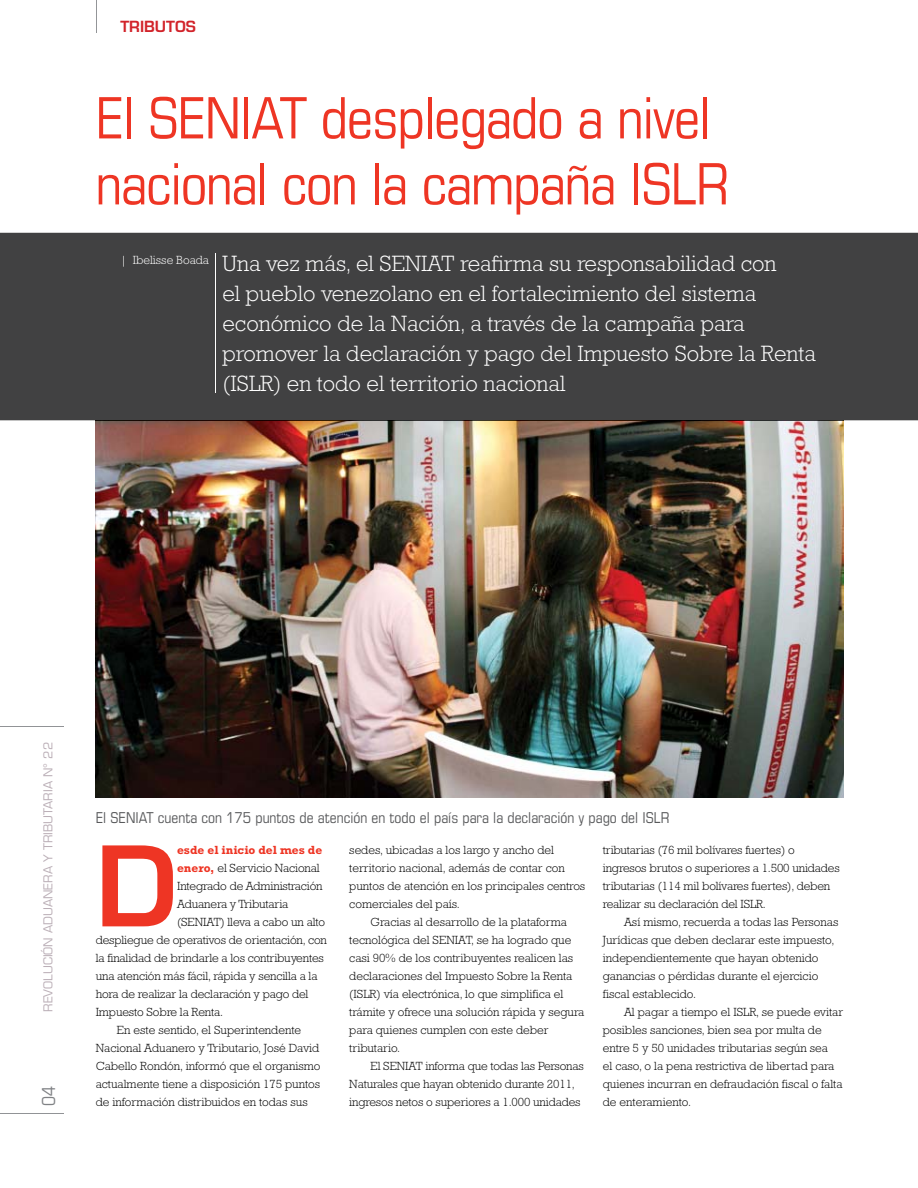
<style>
.page{position:relative;width:918px;height:1188px;background:#fff}
.page>*{position:absolute;margin:0;border:0;box-sizing:border-box;transform-origin:0 0}
.t1{font:600 107.85px "Eurostile LT Std";color:#ee3524}
.t2{font:condensed 57px/66px "Eurostile LT Std";letter-spacing:-.02em;color:#ee3524}
.t3{font:300 22.5px/30px "Rockwell Std";color:#fff}
.t4{font:condensed 18px "Eurostile LT Std";color:#808285}
.t5{font:condensed 15px "Eurostile LT Std";color:#58595b}
.t6{font:600 15px "Eurostile LT Std";color:#d2232a}
.t7{font:300 12px/18px "Rockwell Std";color:#000}
.t8{font:12px "Eurostile LT Std";color:#bbafb7}
.t9{font:700 12px "Rockwell Std";color:#ee3524}
.t10{font:300 12px "Rockwell Std";color:#fff}
.s1{font-weight:700;color:#ee3524}
</style>
<div class="page">
<hr style="left:0;top:1113px;width:64px;height:1px;background:#919396">
<hr style="left:0;top:726px;width:64px;height:1px;background:#919396">
<img style="left:96px;top:421px;width:748px;height:376px">
<hr style="left:96px;top:0;width:1px;height:32px;background:#939598">
<div style="left:0;top:233px;width:918px;height:187px;background:#414142"></div>
<img style="left:96px;top:420px;width:748px;height:1px">
<hr style="left:216px;top:254px;width:1px;height:139px;background:#fff">
<p class="t6" style="left:120px;top:20px;width:77px">TRIBUTOS</p>
<h2 class="t2" style="left:96px;top:89px;width:636px">El SENIAT desplegado a nivel nacional con la campaña ISLR</h2>
<p class="t10" style="left:121px;top:255px;width:90px">| Ibelisse Boada</p>
<p class="t3" style="left:223px;top:251px;width:595px">Una vez más, el SENIAT reafirma su responsabilidad con<br>el pueblo venezolano en el fortalecimiento del sistema económico de la Nación, a través de la campaña para promover la declaración y pago del Impuesto Sobre la Renta (ISLR) en todo el territorio nacional</p>
<p class="t8" style="left:43px;top:1012px;width:271px;rotate:-90deg">REVOLUCIÓN ADUANERA Y TRIBUTARIA N° 22</p>
<h3 class="t4" style="left:40px;top:1106px;width:22px;rotate:-90deg">04</h3>
<p class="t5" style="left:96px;top:810px;width:575px">El SENIAT cuenta con 175 puntos de atención en todo el país para la declaración y pago del ISLR</p>
<h1 class="t1" style="left:96px;top:837px;width:83px">D</h1>
<p class="t9" style="left:177px;top:846px;width:147px">esde el inicio del mes de</p>
<p class="t7" style="left:177px;top:861px;width:144px"><span class="s1">enero,</span> el Servicio Nacional</p>
<p class="t7" style="left:177px;top:879px;width:147px">Integrado de Administración</p>
<p class="t7" style="left:177px;top:897px;width:113px">Aduanera y Tributaria</p>
<p class="t7" style="left:177px;top:914px;width:149px">(SENIAT) lleva a cabo un alto</p>
<p class="t7" style="left:96px;top:932px;width:233px">despliegue de operativos de orientación, con</p>
<p class="t7" style="left:96px;top:950px;width:230px">la finalidad de brindarle a los contribuyentes</p>
<p class="t7" style="left:96px;top:968px;width:223px">una atención más fácil, rápida y sencilla a la</p>
<p class="t7" style="left:96px;top:986px;width:214px">hora de realizar la declaración y pago del</p>
<p class="t7" style="left:96px;top:1004px;width:129px">Impuesto Sobre la Renta.</p>
<p class="t7" style="left:117px;top:1022px;width:186px">En este sentido, el Superintendente</p>
<p class="t7" style="left:96px;top:1040px;width:225px">Nacional Aduanero y Tributario, José David</p>
<p class="t7" style="left:96px;top:1058px;width:226px">Cabello Rondón, informó que el organismo</p>
<p class="t7" style="left:96px;top:1076px;width:226px">actualmente tiene a disposición 175 puntos</p>
<p class="t7" style="left:96px;top:1094px;width:213px">de información distribuidos en todas sus</p>
<p class="t7" style="left:349px;top:843px;width:206px">sedes, ubicadas a los largo y ancho del</p>
<p class="t7" style="left:349px;top:861px;width:217px">territorio nacional, además de contar con</p>
<p class="t7" style="left:349px;top:879px;width:238px">puntos de atención en los principales centros</p>
<p class="t7" style="left:349px;top:897px;width:112px">comerciales del país.</p>
<p class="t7" style="left:371px;top:914px;width:198px">Gracias al desarrollo de la plataforma</p>
<p class="t7" style="left:349px;top:932px;width:224px">tecnológica del SENIAT, se ha logrado que</p>
<p class="t7" style="left:349px;top:950px;width:225px">casi 90% de los contribuyentes realicen las</p>
<p class="t7" style="left:349px;top:968px;width:225px">declaraciones del Impuesto Sobre la Renta</p>
<p class="t7" style="left:349px;top:986px;width:216px">(ISLR) vía electrónica, lo que simplifica el</p>
<p class="t7" style="left:349px;top:1004px;width:237px">trámite y ofrece una solución rápida y segura</p>
<p class="t7" style="left:349px;top:1022px;width:201px">para quienes cumplen con este deber</p>
<p class="t7" style="left:349px;top:1040px;width:53px">tributario.</p>
<p class="t7" style="left:371px;top:1058px;width:215px">El SENIAT informa que todas las Personas</p>
<p class="t7" style="left:349px;top:1076px;width:227px">Naturales que hayan obtenido durante 2011,</p>
<p class="t7" style="left:349px;top:1094px;width:233px">ingresos netos o superiores a 1.000 unidades</p>
<p class="t7" style="left:603px;top:843px;width:239px">tributarias (76 mil bolívares fuertes) o ingresos brutos o superiores a 1.500 unidades tributarias (114 mil bolívares fuertes), deben realizar su declaración del ISLR.</p>
<p class="t7" style="left:603px;top:915px;width:237px;text-indent:21px">Así mismo, recuerda a todas las Personas Jurídicas que deben declarar este impuesto, independientemente que hayan obtenido ganancias o pérdidas durante el ejercicio fiscal establecido.</p>
<p class="t7" style="left:603px;top:1004px;width:242px;text-indent:21px">Al pagar a tiempo el ISLR, se puede evitar posibles sanciones, bien sea por multa de entre 5 y 50 unidades tributarias según sea<br>el caso, o la pena restrictiva de libertad para quienes incurran en defraudación fiscal o falta de enteramiento.</p>
</div>
